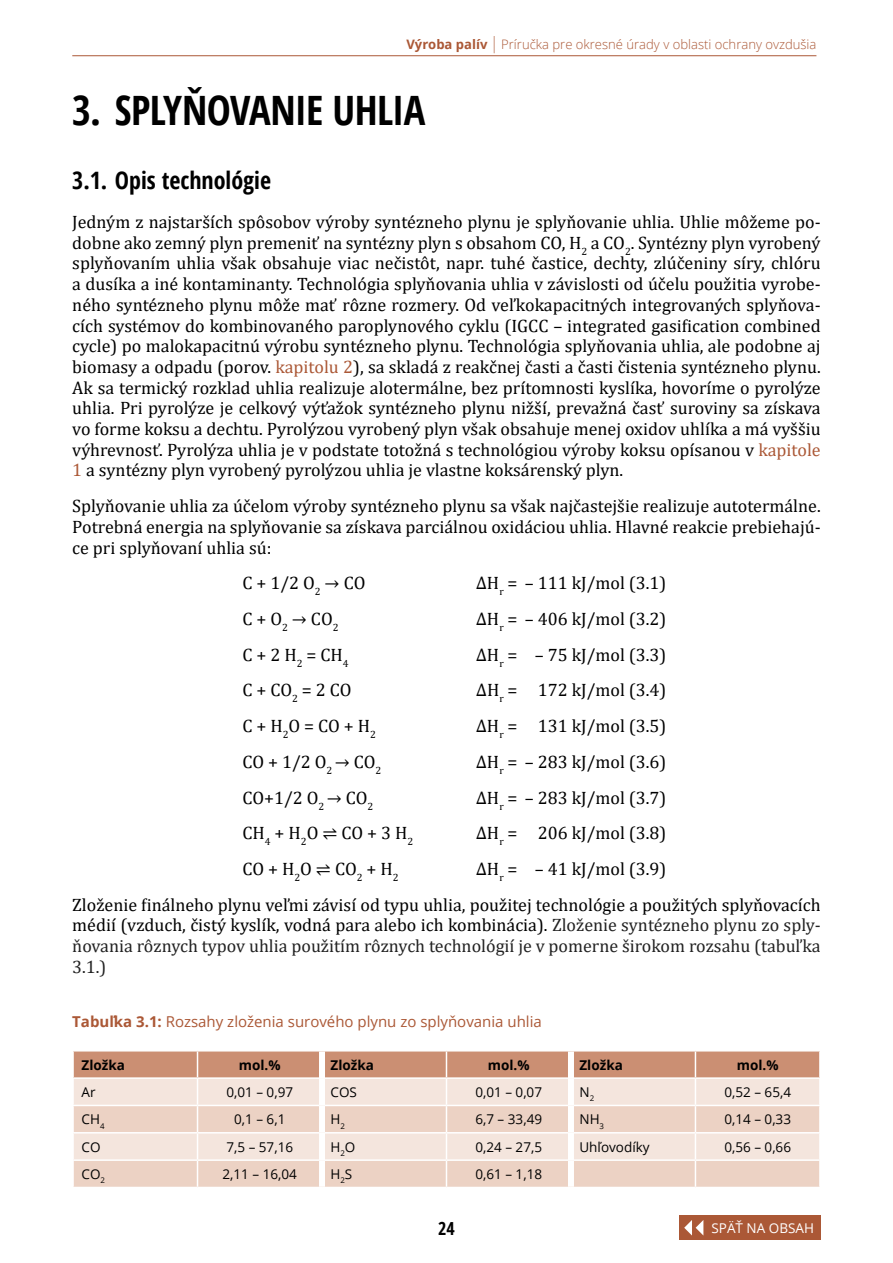
<style>
.page{position:relative;width:893px;height:1263px;background:#fff}
.page>*{position:absolute;margin:0;border:0;box-sizing:border-box;transform-origin:0 0}
.Nadpis_1{font:700 condensed 40.5px "Open Sans";letter-spacing:-.02em;color:#000}
.Podnadpis_1_za_nadpi{font:700 condensed 24px "Open Sans";color:#000}
.Prvý_odstavec{font:18px/20.7px "Cambria";color:#000;text-align:justify}
.t1{font:700 condensed 18px "Open Sans";color:#000}
.popis_tabuľky{font:15px "Open Sans";color:#ab5836}
.Obsah_tabuľky{font:13.5px "Open Sans";color:#000}
.Obsah_tabuľky-2{font:700 13.5px "Open Sans";color:#000}
.t2{font:13.5px "Open Sans";color:#fff}
.t3{font:300 13.05px "Open Sans";color:#ab5836}
.s1{font-weight:700}
.s2{font-size:16.95px}
.s3{color:#ab5836}
.s4{font-family:"Cambria Math"}
.s5{color:#222}
</style>
<div class="page">
<hr style="left:72px;top:55px;width:744px;height:1px;background:#ab5836">
<div style="left:679px;top:1215px;width:142px;height:25px;background:#ab5836"></div>
<svg style="left:684px;top:1220px;width:19px;height:15px"></svg>
<svg style="left:73px;top:1051px;width:747px;height:136px;background:#e9cfc1"></svg>
<hr style="left:819px;top:1161px;width:2px;height:26px;background:#fff">
<hr style="left:72px;top:1051px;width:2px;height:26px;background:#fff">
<hr style="left:819px;top:1051px;width:2px;height:26px;background:#fff">
<hr style="left:72px;top:1077px;width:126px;height:2px;background:#fff">
<hr style="left:198px;top:1077px;width:121px;height:2px;background:#fff">
<div style="left:319px;top:1051px;width:6px;height:27px;background:#fff"></div>
<div style="left:319px;top:1078px;width:6px;height:27px;background:#fff"></div>
<div style="left:319px;top:1105px;width:6px;height:28px;background:#fff"></div>
<div style="left:319px;top:1133px;width:6px;height:27px;background:#fff"></div>
<div style="left:319px;top:1160px;width:6px;height:27px;background:#fff"></div>
<div style="left:568px;top:1051px;width:6px;height:27px;background:#fff"></div>
<div style="left:568px;top:1078px;width:6px;height:27px;background:#fff"></div>
<div style="left:568px;top:1105px;width:6px;height:28px;background:#fff"></div>
<div style="left:568px;top:1133px;width:6px;height:27px;background:#fff"></div>
<div style="left:568px;top:1160px;width:6px;height:27px;background:#fff"></div>
<p class="t3" style="left:406px;top:36px;width:411px"><span class="s1">Výroba palív</span> <span class="s2">|</span> Príručka pre okresné úrady v oblasti ochrany ovzdušia</p>
<p class="Nadpis_1" style="left:72px;top:82px;width:355px">3. SPLYŇOVANIE UHLIA</p>
<p class="Podnadpis_1_za_nadpi" style="left:72px;top:164px;width:200px">3.1. Opis technológie</p>
<p class="Prvý_odstavec" style="left:72px;top:211px;width:750px">Jedným z najstarších spôsobov výroby syntézneho plynu je splyňovanie uhlia. Uhlie môžeme po&shy;dobne ako zemný plyn premeniť na syntézny plyn s obsahom CO, H<sub>2</sub> a CO<sub>2</sub>. Syntézny plyn vyrobený splyňovaním uhlia však obsahuje viac nečistôt, napr. tuhé častice, dechty, zlúčeniny síry, chlóru a dusíka a iné kontaminanty. Technológia splyňovania uhlia v závislosti od účelu použitia vyrobe&shy;ného syntézneho plynu môže mať rôzne rozmery. Od veľkokapacitných integrovaných splyňova&shy;cích systémov do kombinovaného paroplynového cyklu (IGCC – integrated gasification combined cycle) po malokapacitnú výrobu syntézneho plynu. Technológia splyňovania uhlia, ale podobne aj biomasy a odpadu (porov. <span class="s3">kapitolu 2</span>), sa skladá z reakčnej časti a časti čistenia syntézneho plynu.<br>Ak sa termický rozklad uhlia realizuje alotermálne, bez prítomnosti kyslíka, hovoríme o pyrolýze uhlia. Pri pyrolýze je celkový výťažok syntézneho plynu nižší, prevažná časť suroviny sa získava vo forme koksu a dechtu. Pyrolýzou vyrobený plyn však obsahuje menej oxidov uhlíka a má vyššiu výhrevnosť. Pyrolýza uhlia je v podstate totožná s technológiou výroby koksu opísanou v <span class="s3">kapitole 1</span> a syntézny plyn vyrobený pyrolýzou uhlia je vlastne koksárenský plyn.</p>
<p class="Prvý_odstavec" style="left:72px;top:496px;width:750px">Splyňovanie uhlia za účelom výroby syntézneho plynu sa však najčastejšie realizuje autotermálne.<br>Potrebná energia na splyňovanie sa získava parciálnou oxidáciou uhlia. Hlavné reakcie prebiehajú&shy;ce pri splyňovaní uhlia sú:</p>
<p class="Prvý_odstavec" style="left:242px;top:573px;width:125px">C + 1/2 O<sub>2</sub> → CO</p>
<p class="Prvý_odstavec" style="left:476px;top:573px;width:192px">ΔH<sub>r</sub> = – 111 kJ/mol (3.1)</p>
<p class="Prvý_odstavec" style="left:242px;top:608px;width:98px">C + O<sub>2</sub> → CO<sub>2</sub></p>
<p class="Prvý_odstavec" style="left:476px;top:608px;width:192px">ΔH<sub>r</sub> = – 406 kJ/mol (3.2)</p>
<p class="Prvý_odstavec" style="left:242px;top:644px;width:108px">C + 2 H<sub>2</sub> = CH<sub>4</sub></p>
<p class="Prvý_odstavec" style="left:476px;top:644px;width:192px">ΔH<sub>r</sub> = – 75 kJ/mol (3.3)</p>
<p class="Prvý_odstavec" style="left:242px;top:680px;width:111px">C + CO<sub>2</sub> = 2 CO</p>
<p class="Prvý_odstavec" style="left:476px;top:680px;width:192px">ΔH<sub>r</sub> = 172 kJ/mol (3.4)</p>
<p class="Prvý_odstavec" style="left:242px;top:715px;width:135px">C + H<sub>2</sub>O = CO + H<sub>2</sub></p>
<p class="Prvý_odstavec" style="left:476px;top:715px;width:192px">ΔH<sub>r</sub> = 131 kJ/mol (3.5)</p>
<p class="Prvý_odstavec" style="left:242px;top:751px;width:140px">CO + 1/2 O<sub>2</sub> → CO<sub>2</sub></p>
<p class="Prvý_odstavec" style="left:476px;top:751px;width:192px">ΔH<sub>r</sub> = – 283 kJ/mol (3.6)</p>
<p class="Prvý_odstavec" style="left:242px;top:787px;width:132px">CO+1/2 O<sub>2</sub> → CO<sub>2</sub></p>
<p class="Prvý_odstavec" style="left:476px;top:787px;width:192px">ΔH<sub>r</sub> = – 283 kJ/mol (3.7)</p>
<p class="Prvý_odstavec" style="left:242px;top:823px;width:172px">CH<sub>4</sub> + H<sub>2</sub>O <span class="s4">⇌</span> CO + 3 H<sub>2</sub></p>
<p class="Prvý_odstavec" style="left:476px;top:823px;width:192px">ΔH<sub>r</sub> = 206 kJ/mol (3.8)</p>
<p class="Prvý_odstavec" style="left:242px;top:858px;width:158px">CO + H<sub>2</sub>O <span class="s4">⇌</span> CO<sub>2</sub> + H<sub>2</sub></p>
<p class="Prvý_odstavec" style="left:476px;top:858px;width:192px">ΔH<sub>r</sub> = – 41 kJ/mol (3.9)</p>
<p class="Prvý_odstavec" style="left:72px;top:894px;width:750px">Zloženie finálneho plynu veľmi závisí od typu uhlia, použitej technológie a použitých splyňovacích médií (vzduch, čistý kyslík, vodná para alebo ich kombinácia). <span class="s5">Zloženie syntézneho plynu zo sply&shy;ňovania rôznych typov uhlia použitím rôznych technológií je v pomerne širokom rozsahu (tabuľka 3.1.)</span></p>
<p class="popis_tabuľky" style="left:72px;top:1011px;width:471px"><span class="s1">Tabuľka 3.1:</span> Rozsahy zloženia surového plynu zo splyňovania uhlia</p>
<p class="Obsah_tabuľky-2" style="left:82px;top:1055px;width:45px">Zložka</p>
<p class="Obsah_tabuľky-2" style="left:239px;top:1055px;width:43px">mol.%</p>
<p class="Obsah_tabuľky-2" style="left:330px;top:1055px;width:45px">Zložka</p>
<p class="Obsah_tabuľky-2" style="left:488px;top:1055px;width:43px">mol.%</p>
<p class="Obsah_tabuľky-2" style="left:579px;top:1055px;width:45px">Zložka</p>
<p class="Obsah_tabuľky-2" style="left:737px;top:1055px;width:43px">mol.%</p>
<p class="Obsah_tabuľky" style="left:82px;top:1083px;width:16px">Ar</p>
<p class="Obsah_tabuľky" style="left:226px;top:1083px;width:68px">0,01 – 0,97</p>
<p class="Obsah_tabuľky" style="left:330px;top:1083px;width:28px">COS</p>
<p class="Obsah_tabuľky" style="left:475px;top:1083px;width:68px">0,01 – 0,07</p>
<p class="Obsah_tabuľky" style="left:579px;top:1083px;width:16px">N<sub>2</sub></p>
<p class="Obsah_tabuľky" style="left:724px;top:1083px;width:68px">0,52 – 65,4</p>
<p class="Obsah_tabuľky" style="left:82px;top:1110px;width:24px">CH<sub>4</sub></p>
<p class="Obsah_tabuľky" style="left:234px;top:1110px;width:53px">0,1 – 6,1</p>
<p class="Obsah_tabuľky" style="left:330px;top:1110px;width:16px">H<sub>2</sub></p>
<p class="Obsah_tabuľky" style="left:475px;top:1110px;width:68px">6,7 – 33,49</p>
<p class="Obsah_tabuľky" style="left:579px;top:1110px;width:26px">NH<sub>3</sub></p>
<p class="Obsah_tabuľky" style="left:724px;top:1110px;width:68px">0,14 – 0,33</p>
<p class="Obsah_tabuľky" style="left:82px;top:1137px;width:21px">CO</p>
<p class="Obsah_tabuľky" style="left:226px;top:1137px;width:68px">7,5 – 57,16</p>
<p class="Obsah_tabuľky" style="left:330px;top:1137px;width:26px">H<sub>2</sub>O</p>
<p class="Obsah_tabuľky" style="left:475px;top:1137px;width:68px">0,24 – 27,5</p>
<p class="Obsah_tabuľky" style="left:579px;top:1137px;width:72px">Uhľovodíky</p>
<p class="Obsah_tabuľky" style="left:724px;top:1137px;width:68px">0,56 – 0,66</p>
<p class="Obsah_tabuľky" style="left:82px;top:1165px;width:25px">CO<sub>2</sub></p>
<p class="Obsah_tabuľky" style="left:223px;top:1165px;width:76px">2,11 – 16,04</p>
<p class="Obsah_tabuľky" style="left:330px;top:1165px;width:23px">H<sub>2</sub>S</p>
<p class="Obsah_tabuľky" style="left:475px;top:1165px;width:68px">0,61 – 1,18</p>
<p class="t1" style="left:438px;top:1216px;width:18px">24</p>
<p class="t2" style="left:711px;top:1219px;width:104px">SPÄŤ NA OBSAH</p>
</div>
